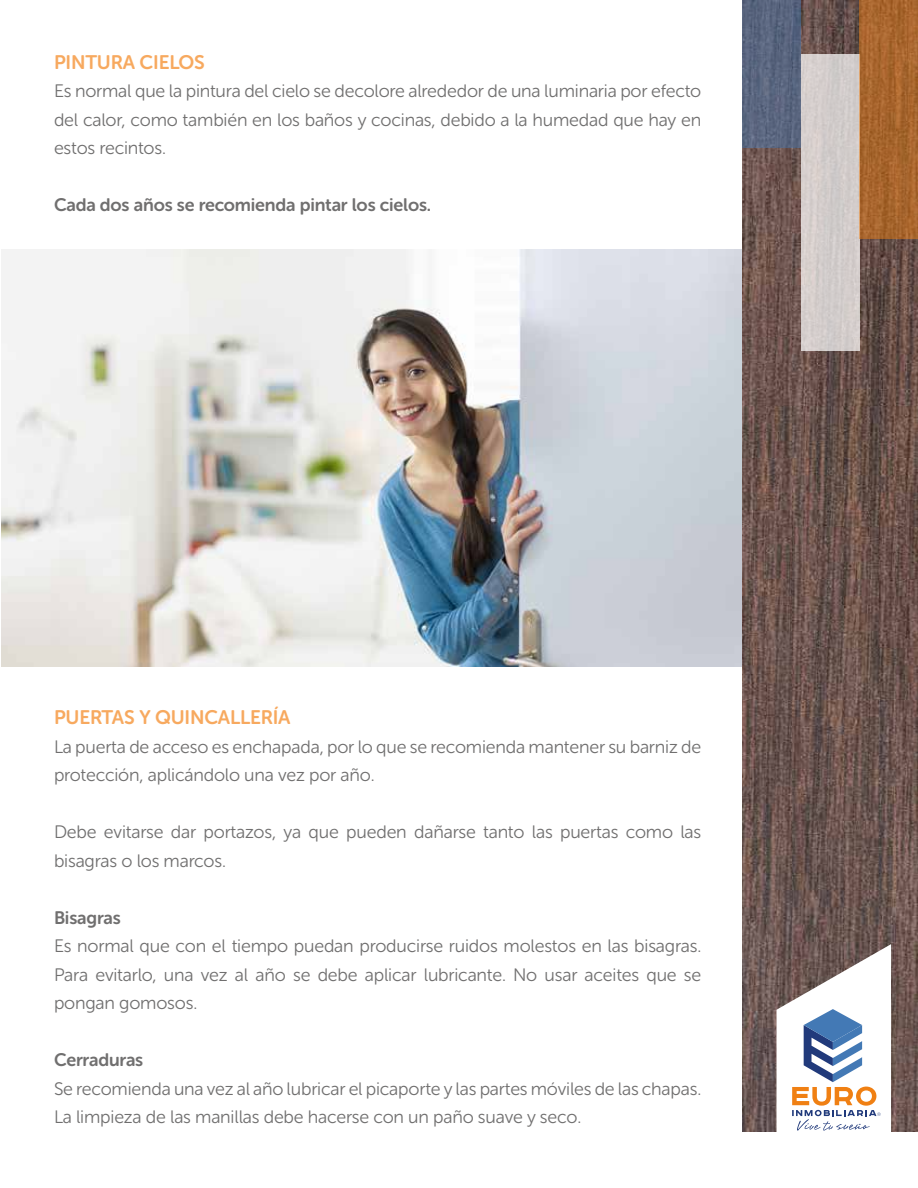
<style>
.page{position:relative;width:918px;height:1188px;background:#fff}
.page>*{position:absolute;margin:0;border:0;box-sizing:border-box;transform-origin:0 0}
.t1{font:19.5px "Museo Sans Rounded 700";letter-spacing:-.01em;color:#f7a95f}
.t2{font:18px/28.5px "Museo Sans Rounded 300";letter-spacing:-.01em;color:#706f6f}
.t3{font:18px "Museo Sans Rounded 700";letter-spacing:-.01em;color:#706f6f}
</style>
<div class="page">
<img style="left:2px;top:250px;width:741px;height:417px">
<img style="left:743px;top:0;width:175px;height:1131px">
<svg style="left:777px;top:944px;width:114px;height:187px"></svg>
<svg style="left:743px;top:0;width:58px;height:147px;background:#59657e"></svg>
<div style="left:801px;top:54px;width:59px;height:296px;background:#d3cdcb"></div>
<svg style="left:860px;top:0;width:58px;height:238px;background:#a7652d"></svg>
<p class="t1" style="left:54px;top:51px;width:152px">PINTURA CIELOS</p>
<p class="t2" style="left:54px;top:77px;width:649px;text-align:justify">Es normal que la pintura del cielo se decolore alrededor de una luminaria por efecto del calor, como también en los baños y cocinas, debido a la humedad que hay en estos recintos.</p>
<p class="t3" style="left:54px;top:195px;width:379px">Cada dos años se recomienda pintar los cielos.</p>
<p class="t1" style="left:54px;top:707px;width:238px">PUERTAS Y QUINCALLERÍA</p>
<p class="t2" style="left:54px;top:732px;width:649px">La puerta de acceso es enchapada, por lo que se recomienda mantener su barniz de protección, aplicándolo una vez por año.</p>
<p class="t2" style="left:54px;top:818px;width:649px">Debe evitarse dar portazos, ya que pueden dañarse tanto las puertas como las bisagras o los marcos.</p>
<p class="t3" style="left:54px;top:907px;width:68px">Bisagras</p>
<p class="t2" style="left:54px;top:932px;width:649px;text-align:justify">Es normal que con el tiempo puedan producirse ruidos molestos en las bisagras.<br>Para evitarlo, una vez al año se debe aplicar lubricante. No usar aceites que se pongan gomosos.</p>
<p class="t3" style="left:54px;top:1050px;width:91px">Cerraduras</p>
<p class="t2" style="left:54px;top:1074px;width:649px">Se recomienda una vez al año lubricar el picaporte y las partes móviles de las chapas.<br>La limpieza de las manillas debe hacerse con un paño suave y seco.</p>
</div>
